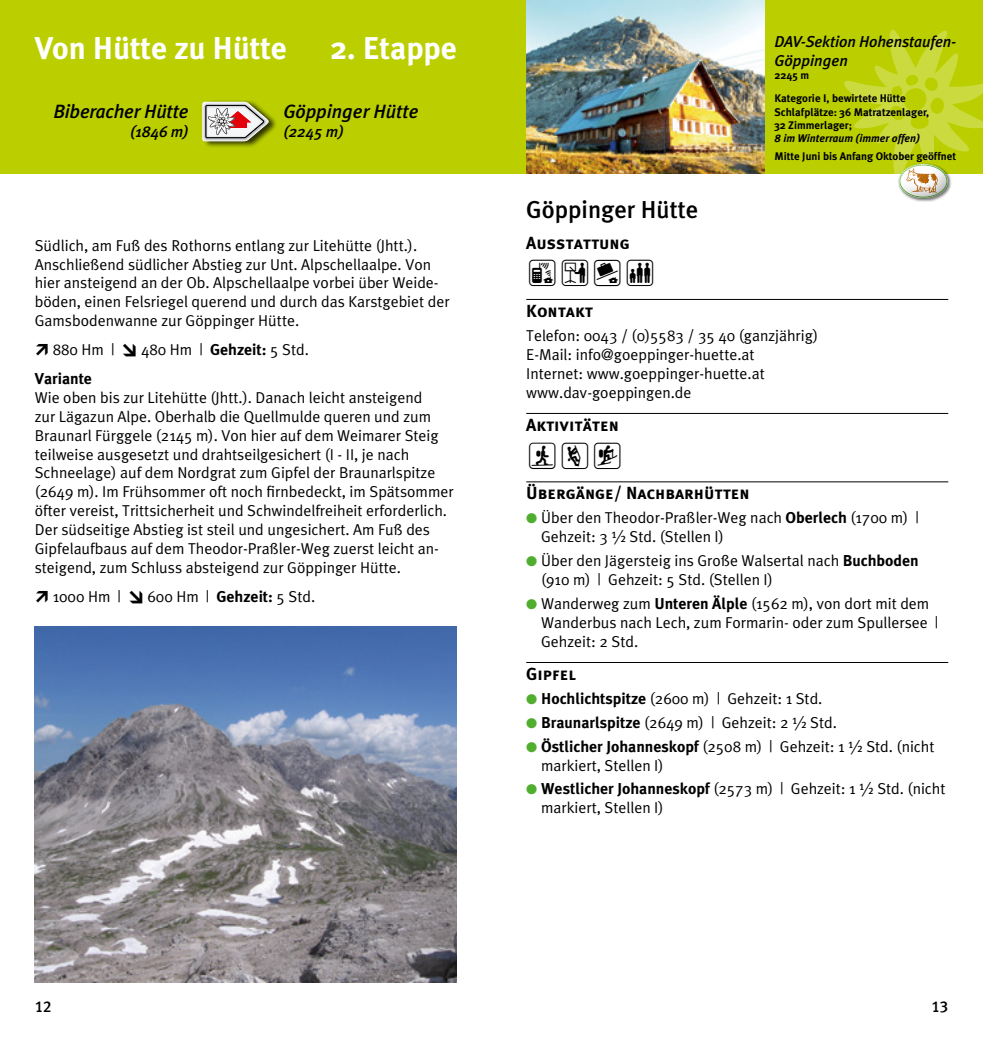
<style>
.page{position:relative;width:983px;height:1042px;background:#fff}
.page>*{position:absolute;margin:0;border:0;box-sizing:border-box;transform-origin:0 0}
.t1{font:700 31.5px "Meta Plus";color:#fff}
.t2{font:500 24.5px "Meta Plus";color:#000}
.t3{font:italic 500 19.25px "Meta Plus";letter-spacing:-.01em;color:#000}
.t4{font:17.5px "Meta Plus Bold Caps";color:#000}
.t5{font:15.75px/18.9px "Meta Plus Normal";color:#000}
.t6{font:italic 500 15.75px/18.9px "Meta Plus";letter-spacing:-.01em;color:#000}
.t7{font:700 15.75px "Meta Plus";color:#000}
.t8{font:15.75px "Meta Plus Medium Caps";color:#000}
.t9{font:700 11.03px/23.1px "Meta Plus";color:#000}
.t10{font:italic 700 11.03px "Meta Plus";color:#000}
.s1{font-family:"Meta Plus";font-weight:700}
.s2{color:#50ae2f}
.s3{font-family:"Meta OT Norm"}
</style>
<div class="page">
<div style="left:491px;top:0;width:491px;height:174px;background:#bbcf00"></div>
<div style="left:0;top:0;width:491px;height:174px;background:#bbcf00"></div>
<hr style="left:526px;top:299px;width:421px;height:1px;background:#000">
<hr style="left:526px;top:413px;width:421px;height:1px;background:#000">
<hr style="left:526px;top:481px;width:421px;height:1px;background:#000">
<hr style="left:526px;top:662px;width:421px;height:1px;background:#000">
<img style="left:526px;top:0;width:238px;height:174px">
<img style="left:35px;top:626px;width:421px;height:356px">
<div style="left:897px;top:163px;width:54px;height:39px;background:#000;opacity:.5"></div>
<svg style="left:844px;top:30px;width:138px;height:131px"></svg>
<div style="left:883px;top:161px;width:69px;height:39px;background:#fff;opacity:.6"></div>
<div style="left:888px;top:161px;width:75px;height:39px;background:#000;opacity:.6"></div>
<div style="left:203px;top:100px;width:74px;height:49px;background:#000;opacity:.75"></div>
<svg style="left:202px;top:102px;width:67px;height:39px"></svg>
<h1 class="t1" style="left:35px;top:30px;width:253px">Von Hütte zu Hütte</h1>
<h1 class="t1" style="left:330px;top:30px;width:128px">2. Etappe</h1>
<p class="t3" style="left:53px;top:100px;width:137px">Biberacher Hütte</p>
<p class="t6" style="left:130px;top:122px;width:60px">(1846 m)</p>
<p class="t3" style="left:283px;top:100px;width:137px">Göppinger Hütte</p>
<p class="t6" style="left:283px;top:122px;width:62px">(2245 m)</p>
<p class="t5" style="left:35px;top:235px;width:416px">Südlich, am Fuß des Rothorns entlang zur Litehütte (Jhtt.).<br>Anschließend südlicher Abstieg zur Unt. Alpschellaalpe. Von hier ansteigend an der Ob. Alpschellaalpe vorbei über Weide&shy;böden, einen Felsriegel querend und durch das Karstgebiet der Gamsbodenwanne zur Göppinger Hütte.</p>
<p class="t5" style="left:53px;top:340px;width:257px">880 Hm | → 480 Hm | <span class="s1">Gehzeit:</span> 5 Std.</p>
<p class="t7" style="left:35px;top:369px;width:59px">Variante</p>
<p class="t5" style="left:35px;top:388px;width:420px">Wie oben bis zur Litehütte (Jhtt.). Danach leicht ansteigend<br>zur Lägazun Alpe. Oberhalb die Quellmulde queren und zum Braunarl Fürggele (2145 m). Von hier auf dem Weimarer Steig teilweise ausgesetzt und drahtseilgesichert (I - II, je nach Schneelage) auf dem Nordgrat zum Gipfel der Braunarlspitze (2649 m). Im Frühsommer oft noch firnbedeckt, im Spätsommer öfter vereist, Trittsicherheit und Schwindelfreiheit erforderlich.<br>Der südseitige Abstieg ist steil und ungesichert. Am Fuß des Gipfelaufbaus auf dem Theodor-Praßler-Weg zuerst leicht an&shy;steigend, zum Schluss absteigend zur Göppinger Hütte.</p>
<p class="t5" style="left:53px;top:587px;width:264px">1000 Hm | → 600 Hm | <span class="s1">Gehzeit:</span> 5 Std.</p>
<h2 class="t2" style="left:526px;top:195px;width:174px">Göppinger Hütte</h2>
<p class="t4" style="left:526px;top:232px;width:105px">Ausstattung</p>
<p class="t6" style="left:774px;top:32px;width:183px">DAV-Sektion Hohenstaufen-<br>Göppingen</p>
<p class="t9" style="left:774px;top:64px;width:133px">2245 m<br>Kategorie I, bewirtete Hütte</p>
<p class="t9" style="left:774px;top:105px;width:156px;line-height:13.3px">Schlafplätze: 36 Matratzenlager,<br>32 Zimmerlager;</p>
<p class="t10" style="left:774px;top:132px;width:147px">8 im Winterraum (immer offen)</p>
<p class="t9" style="left:774px;top:145px;width:183px">Mitte Juni bis Anfang Oktober geöffnet</p>
<p class="t4" style="left:526px;top:301px;width:68px">Kontakt</p>
<p class="t5" style="left:526px;top:326px;width:293px">Telefon: 0043 / (0)5583 / 35 40 (ganzjährig)<br>E-Mail: info@goeppinger-huette.at<br>Internet: www.goeppinger-huette.at www.dav-goeppingen.de</p>
<p class="t4" style="left:526px;top:415px;width:94px">Aktivitäten</p>
<p class="t4" style="left:526px;top:483px;width:225px">Übergänge/ Nachbarhütten</p>
<p class="t5" style="left:541px;top:508px;width:379px;text-indent:-15px"><span class="s2">●</span> Über den Theodor-Praßler-Weg nach <span class="s1">Oberlech</span> (1700 m) |<br>Gehzeit: 3 <span class="s3">½</span> Std. (Stellen I)</p>
<p class="t5" style="left:541px;top:551px;width:379px;text-indent:-15px"><span class="s2">●</span> Über den Jägersteig ins Große Walsertal nach <span class="s1">Buchboden </span>(910 m) | Gehzeit: 5 Std. (Stellen I)</p>
<p class="t5" style="left:541px;top:594px;width:398px;text-indent:-15px"><span class="s2">●</span> Wanderweg zum <span class="s1">Unteren Älple</span> (1562 m), von dort mit dem<br>Wanderbus nach Lech, zum Formarin- oder zum Spullersee |<br>Gehzeit: 2 Std.</p>
<p class="t4" style="left:526px;top:664px;width:51px">Gipfel</p>
<p class="t5" style="left:526px;top:689px;width:297px"><span class="s2">●</span> <span class="s1">Hochlichtspitze</span> (2600 m) | Gehzeit: 1 Std.</p>
<p class="t5" style="left:526px;top:713px;width:312px"><span class="s2">●</span> <span class="s1">Braunarlspitze</span> (2649 m) | Gehzeit: 2 <span class="s3">½</span> Std.</p>
<p class="t5" style="left:541px;top:736px;width:395px;text-indent:-15px"><span class="s2">●</span> <span class="s1">Östlicher Johanneskopf</span> (2508 m) | Gehzeit: 1 <span class="s3">½</span> Std. (nicht markiert, Stellen I)</p>
<p class="t5" style="left:541px;top:779px;width:406px;text-indent:-15px"><span class="s2">●</span> <span class="s1">Westlicher Johanneskopf</span> (2573 m) | Gehzeit: 1 <span class="s3">½</span> Std. (nicht markiert, Stellen I)</p>
<p class="t8" style="left:35px;top:997px;width:18px">12</p>
<p class="t8" style="left:931px;top:997px;width:18px">13</p>
</div>
